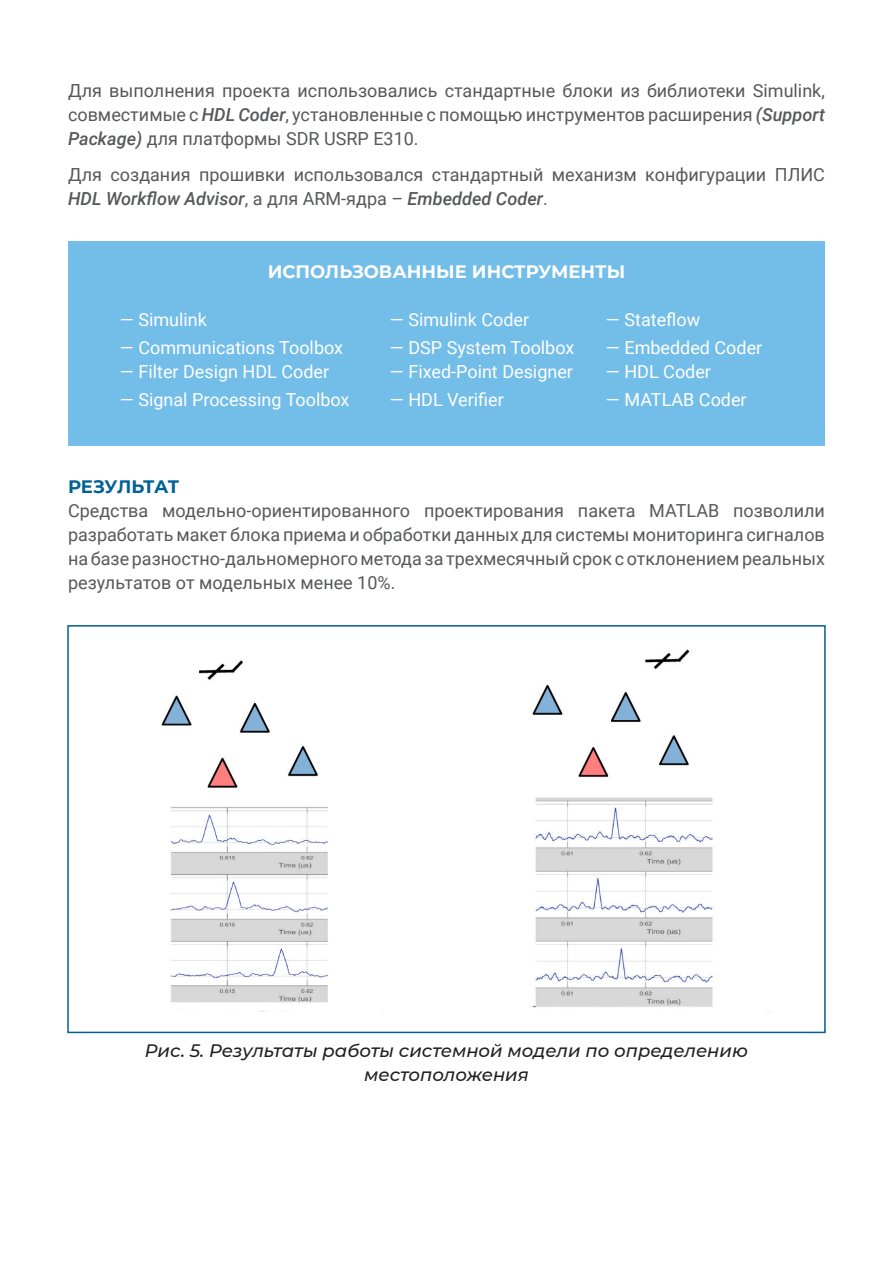
<style>
.page{position:relative;width:893px;height:1263px;background:#fff}
.page>*{position:absolute;margin:0;border:0;box-sizing:border-box;transform-origin:0 0}
.main_text_12_16{font:18px/24px "Roboto";color:#57585a;text-align:justify}
.main_text_12_16-2{font:18px "Roboto";color:#fff}
.image_s_title{font:italic 500 18px "Montserrat";color:#231f20}
.Задача_Решение_Резул{font:700 18px "Montserrat";color:#fff}
.Задача_Решение_Резул-2{font:700 18px "Montserrat";letter-spacing:-.02em;color:#016096}
.s1{font-weight:500;font-style:italic}
</style>
<div class="page">
<div style="left:68px;top:241px;width:757px;height:204px;background:#73bde9"></div>
<img style="left:161px;top:649px;width:552px;height:359px">
<div style="left:67px;top:625px;width:759px;height:408px;border:2px solid #016096"></div>
<p class="main_text_12_16" style="left:68px;top:78px;width:758px">Для выполнения проекта использовались стандартные блоки из библиотеки Simulink, совместимые с <span class="s1">HDL Coder</span>, установленные с помощью инструментов расширения <span class="s1">(Support Package)</span> для платформы SDR USRP E310.</p>
<p class="main_text_12_16" style="left:68px;top:162px;width:758px">Для создания прошивки использовался стандартный механизм конфигурации ПЛИС<br><span class="s1">HDL Workflow Advisor</span>, а для ARM-ядра – <span class="s1">Embedded Coder</span>.</p>
<p class="Задача_Решение_Резул" style="left:268px;top:258px;width:359px">ИСПОЛЬЗОВАННЫЕ ИНСТРУМЕНТЫ</p>
<p class="main_text_12_16-2" style="left:120px;top:307px;width:89px">— Simulink</p>
<p class="main_text_12_16-2" style="left:390px;top:307px;width:141px">— Simulink Coder</p>
<p class="main_text_12_16-2" style="left:606px;top:307px;width:96px">— Stateflow</p>
<p class="main_text_12_16-2" style="left:120px;top:335px;width:225px">— Communications Toolbox</p>
<p class="main_text_12_16-2" style="left:390px;top:335px;width:186px">— DSP System Toolbox</p>
<p class="main_text_12_16-2" style="left:606px;top:335px;width:158px">— Embedded Coder</p>
<p class="main_text_12_16-2" style="left:120px;top:359px;width:211px">— Filter Design HDL Coder</p>
<p class="main_text_12_16-2" style="left:390px;top:359px;width:185px">— Fixed-Point Designer</p>
<p class="main_text_12_16-2" style="left:606px;top:359px;width:107px">— HDL Coder</p>
<p class="main_text_12_16-2" style="left:120px;top:387px;width:231px">— Signal Processing Toolbox</p>
<p class="main_text_12_16-2" style="left:390px;top:387px;width:115px">— HDL Verifier</p>
<p class="main_text_12_16-2" style="left:606px;top:387px;width:142px">— MATLAB Coder</p>
<p class="Задача_Решение_Резул-2" style="left:68px;top:474px;width:113px">РЕЗУЛЬТАТ</p>
<p class="main_text_12_16" style="left:68px;top:498px;width:758px">Средства модельно-ориентированного проектирования пакета MATLAB позволили разработать макет блока приема и обработки данных для системы мониторинга сигналов на базе разностно-дальномерного метода за трехмесячный срок с отклонением реальных результатов от модельных менее 10%.</p>
<p class="image_s_title" style="left:145px;top:1038px;width:604px">Рис. 5. Результаты работы системной модели по определению</p>
<p class="image_s_title" style="left:364px;top:1062px;width:166px">местоположения</p>
</div>
